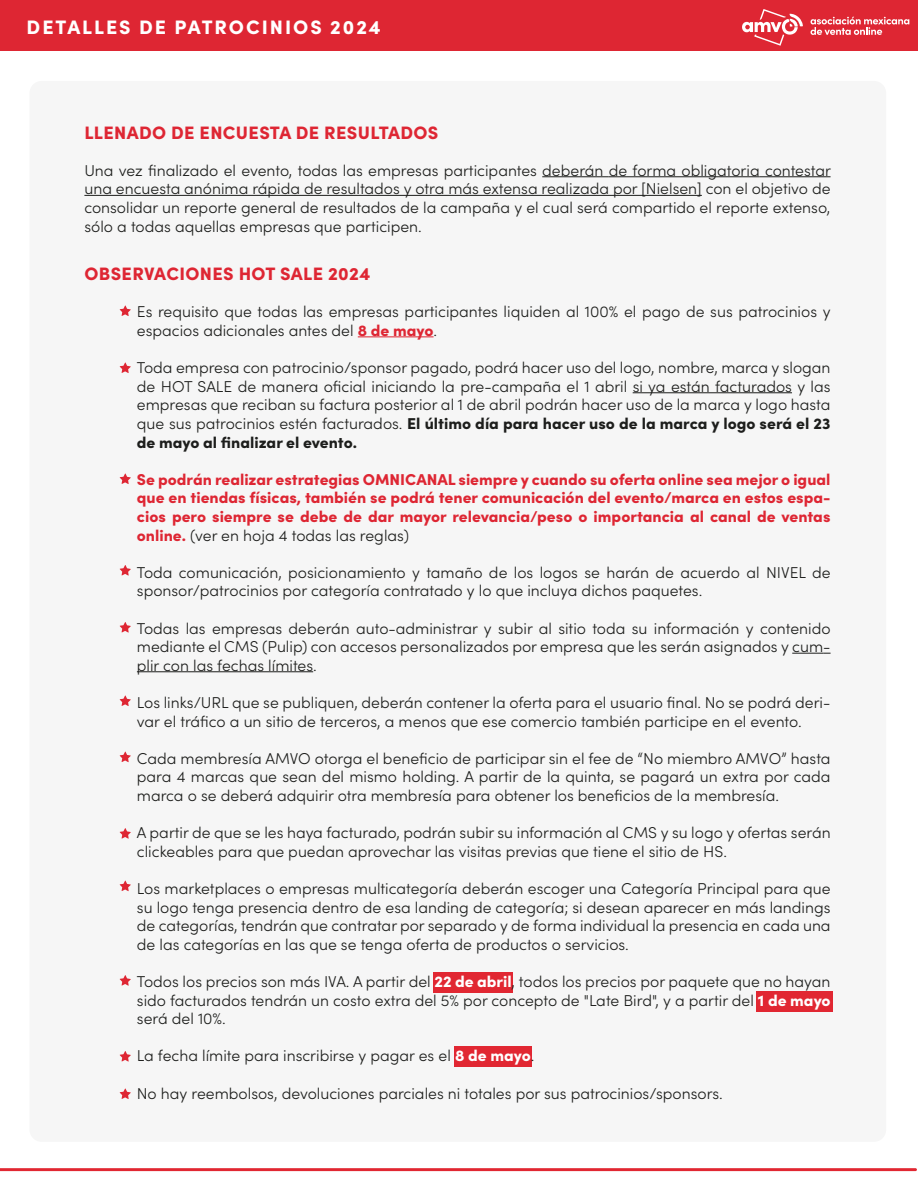
<style>
.page{position:relative;width:918px;height:1188px;background:#fff}
.page>*{position:absolute;margin:0;border:0;box-sizing:border-box;transform-origin:0 0}
.t1{font:900 19.5px "Sofia Pro";letter-spacing:.1em;color:#fff}
.t2{font:900 18px "Sofia Pro";letter-spacing:.02em;color:#de2633}
.t3{font:300 15.75px/18.6px "Sofia Pro";color:#1d1e1c;text-align:justify}
.t4{font:900 15.75px/18.6px "Sofia Pro";color:#de2633;text-align:justify}
.s1{font-weight:900;color:#de2633}
.s2{font-weight:900}
.s3{font-weight:300;color:#1d1e1c}
.s4{font-weight:900;color:#fff}
</style>
<div class="page">
<div style="left:29px;top:81px;width:857px;height:1061px;background:#f6f6f6;border-radius:12px"></div>
<svg style="left:0;top:1168px;width:917px;height:3px;background:#e2333d"></svg>
<svg style="left:120px;top:752px;width:11px;height:10px"></svg>
<svg style="left:120px;top:828px;width:11px;height:11px"></svg>
<svg style="left:120px;top:881px;width:11px;height:10px"></svg>
<svg style="left:120px;top:975px;width:11px;height:11px"></svg>
<svg style="left:120px;top:695px;width:11px;height:11px"></svg>
<svg style="left:120px;top:622px;width:11px;height:11px"></svg>
<svg style="left:120px;top:565px;width:11px;height:11px"></svg>
<svg style="left:120px;top:473px;width:11px;height:11px"></svg>
<svg style="left:120px;top:1051px;width:11px;height:11px"></svg>
<svg style="left:120px;top:362px;width:11px;height:11px"></svg>
<svg style="left:120px;top:305px;width:11px;height:11px"></svg>
<div style="left:433px;top:972px;width:80px;height:20px;background:#e12732"></div>
<div style="left:454px;top:1046px;width:78px;height:20px;background:#e12732"></div>
<div style="left:757px;top:991px;width:76px;height:21px;background:#e12732"></div>
<hr style="left:542px;top:176px;width:67px;height:1px;background:#1d1e1c">
<hr style="left:609px;top:176px;width:151px;height:1px;background:#1d1e1c">
<hr style="left:760px;top:176px;width:71px;height:1px;background:#1d1e1c">
<hr style="left:84px;top:195px;width:618px;height:1px;background:#1d1e1c">
<hr style="left:358px;top:336px;width:76px;height:1px;background:#de2633">
<hr style="left:633px;top:392px;width:159px;height:1px;background:#1d1e1c">
<hr style="left:792px;top:653px;width:31px;height:1px;background:#1d1e1c">
<hr style="left:137px;top:671px;width:176px;height:1px;background:#1d1e1c">
<svg style="left:120px;top:1088px;width:11px;height:11px"></svg>
<div style="left:0;top:0;width:918px;height:51px;background:#de2633"></div>
<svg style="left:811px;top:17px;width:98px;height:18px"></svg>
<svg style="left:742px;top:9px;width:61px;height:37px"></svg>
<p class="t1" style="left:27px;top:12px;width:356px">DETALLES DE PATROCINIOS 2024</p>
<p class="t2" style="left:84px;top:118px;width:356px">LLENADO DE ENCUESTA DE RESULTADOS</p>
<p class="t3" style="left:84px;top:160px;width:748px">Una vez finalizado el evento, todas las empresas participantes deberán de forma obligatoria contestar una encuesta anónima rápida de resultados y otra más extensa realizada por [Nielsen] con el objetivo de consolidar un reporte general de resultados de la campaña y el cual será compartido el reporte extenso, sólo a todas aquellas empresas que participen.</p>
<p class="t2" style="left:84px;top:260px;width:288px">OBSERVACIONES HOT SALE 2024</p>
<p class="t3" style="left:137px;top:302px;width:695px">Es requisito que todas las empresas participantes liquiden al 100% el pago de sus patrocinios y espacios adicionales antes del <span class="s1">8 de mayo</span>.</p>
<p class="t3" style="left:137px;top:358px;width:695px">Toda empresa con patrocinio/sponsor pagado, podrá hacer uso del logo, nombre, marca y slogan de HOT SALE de manera oficial iniciando la pre-campaña el 1 abril si ya están facturados y las empresas que reciban su factura posterior al 1 de abril podrán hacer uso de la marca y logo hasta que sus patrocinios estén facturados. <span class="s2">El último día para hacer uso de la marca y logo será el 23 de mayo al finalizar el evento.</span></p>
<p class="t4" style="left:137px;top:469px;width:695px">Se podrán realizar estrategias OMNICANAL siempre y cuando su oferta online sea mejor o igual que en tiendas físicas, también se podrá tener comunicación del evento/marca en estos espa&shy;cios pero siempre se debe de dar mayor relevancia/peso o importancia al canal de ventas online. <span class="s3">(ver en hoja 4 todas las reglas)</span></p>
<p class="t3" style="left:137px;top:562px;width:695px">Toda comunicación, posicionamiento y tamaño de los logos se harán de acuerdo al NIVEL de sponsor/patrocinios por categoría contratado y lo que incluya dichos paquetes.</p>
<p class="t3" style="left:137px;top:618px;width:695px">Todas las empresas deberán auto-administrar y subir al sitio toda su información y contenido mediante el CMS (Pulip) con accesos personalizados por empresa que les serán asignados y cum&shy;plir con las fechas límites.</p>
<p class="t3" style="left:137px;top:692px;width:695px">Los links/URL que se publiquen, deberán contener la oferta para el usuario final. No se podrá deri&shy;var el tráfico a un sitio de terceros, a menos que ese comercio también participe en el evento.</p>
<p class="t3" style="left:137px;top:748px;width:695px">Cada membresía AMVO otorga el beneficio de participar sin el fee de “No miembro AMVO” hasta para 4 marcas que sean del mismo holding. A partir de la quinta, se pagará un extra por cada marca o se deberá adquirir otra membresía para obtener los beneficios de la membresía.</p>
<p class="t3" style="left:137px;top:823px;width:695px">A partir de que se les haya facturado, podrán subir su información al CMS y su logo y ofertas serán clickeables para que puedan aprovechar las visitas previas que tiene el sitio de HS.</p>
<p class="t3" style="left:137px;top:878px;width:695px">Los marketplaces o empresas multicategoría deberán escoger una Categoría Principal para que su logo tenga presencia dentro de esa landing de categoría; si desean aparecer en más landings de categorías, tendrán que contratar por separado y de forma individual la presencia en cada una de las categorías en las que se tenga oferta de productos o servicios.</p>
<p class="t3" style="left:137px;top:971px;width:695px">Todos los precios son más IVA. A partir del <span class="s4">22 de abril</span>, todos los precios por paquete que no hayan sido facturados tendrán un costo extra del 5% por concepto de "Late Bird", y a partir del <span class="s4">1 de mayo </span>será del 10%.</p>
<p class="t3" style="left:137px;top:1046px;width:399px">La fecha límite para inscribirse y pagar es el <span class="s4">8 de mayo</span>.</p>
<p class="t3" style="left:137px;top:1083px;width:588px">No hay reembolsos, devoluciones parciales ni totales por sus patrocinios/sponsors.</p>
</div>
